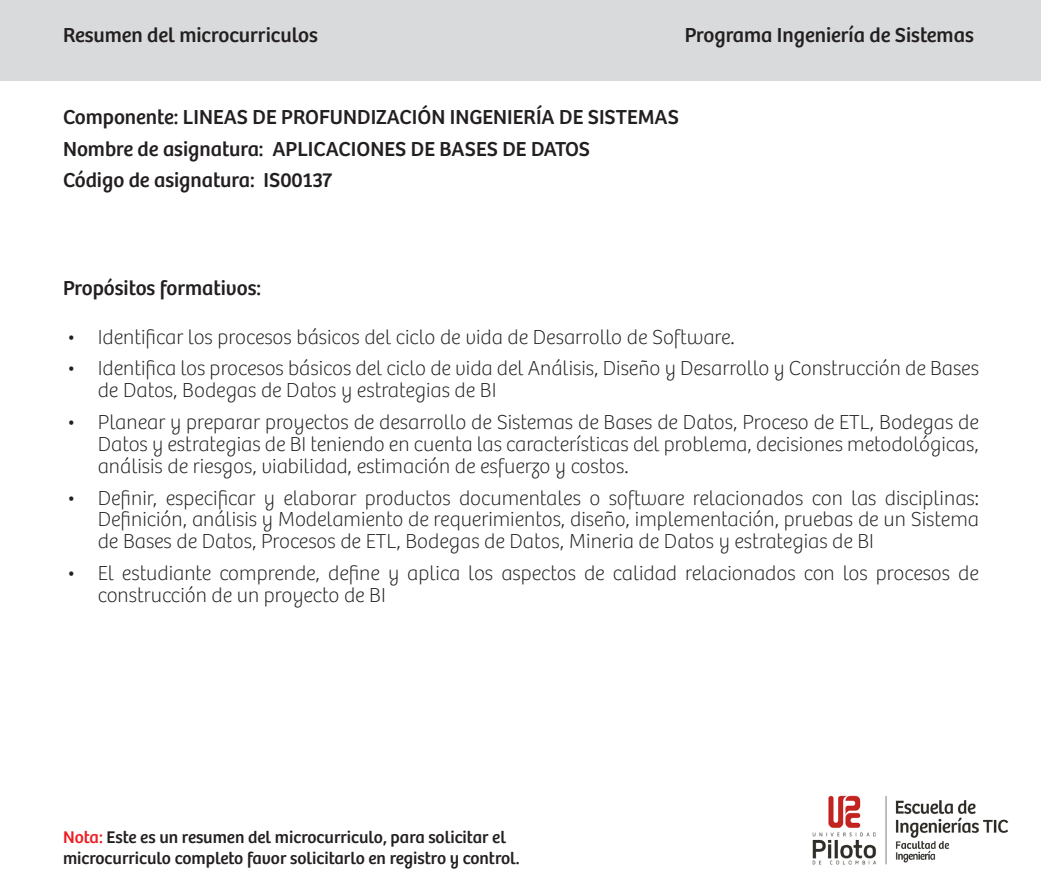
<style>
.page{position:relative;width:1042px;height:893px;background:#fff}
.page>*{position:absolute;margin:0;border:0;box-sizing:border-box;transform-origin:0 0}
.t1{font:100 21px/21.9px "Bree";color:#231f20}
.t2{font:21px "Bree";color:#231f20}
.t3{font:17.5px/21px "Bree";color:#231f20}
.s1{color:#ee1d23}
</style>
<div class="page">
<div style="left:1px;top:0;width:1040px;height:81px;background:#d9dadc"></div>
<img style="left:812px;top:795px;width:197px;height:70px">
<p class="t2" style="left:63px;top:23px;width:256px">Resumen del microcurriculos</p>
<p class="t2" style="left:685px;top:23px;width:290px">Programa Ingeniería de Sistemas</p>
<p class="t2" style="left:63px;top:105px;width:617px">Componente: LINEAS DE PROFUNDIZACIÓN INGENIERÍA DE SISTEMAS</p>
<p class="t2" style="left:63px;top:136px;width:529px">Nombre de asignatura: APLICACIONES DE BASES DE DATOS</p>
<p class="t2" style="left:63px;top:167px;width:271px">Código de asignatura: IS00137</p>
<p class="t2" style="left:63px;top:275px;width:200px">Propósitos formativos:</p>
<p class="t1" style="left:66px;top:326px;width:670px">• Identificar los procesos básicos del ciclo de vida de Desarrollo de Software.</p>
<p class="t1" style="left:98px;top:358px;width:882px;text-indent:-32px">• Identifica los procesos básicos del ciclo de vida del Análisis, Diseño y Desarrollo y Construcción de Bases de Datos, Bodegas de Datos y estrategias de BI</p>
<p class="t1" style="left:98px;top:411px;width:882px;text-align:justify;text-indent:-32px">• Planear y preparar proyectos de desarrollo de Sistemas de Bases de Datos, Proceso de ETL, Bodegas de Datos y estrategias de BI teniendo en cuenta las características del problema, decisiones metodológicas, análisis de riesgos, viabilidad, estimación de esfuerzo y costos.</p>
<p class="t1" style="left:98px;top:487px;width:883px;text-align:justify;text-indent:-32px">• Definir, especificar y elaborar productos documentales o software relacionados con las disciplinas:<br>Definición, análisis y Modelamiento de requerimientos, diseño, implementación, pruebas de un Sistema de Bases de Datos, Procesos de ETL, Bodegas de Datos, Mineria de Datos y estrategias de BI</p>
<p class="t1" style="left:98px;top:562px;width:882px;text-indent:-32px">• El estudiante comprende, define y aplica los aspectos de calidad relacionados con los procesos de construcción de un proyecto de BI</p>
<p class="t3" style="left:63px;top:826px;width:458px"><span class="s1">Nota:</span> Este es un resumen del microcurriculo, para solicitar el microcurriculo completo favor solicitarlo en registro y control.</p>
</div>
